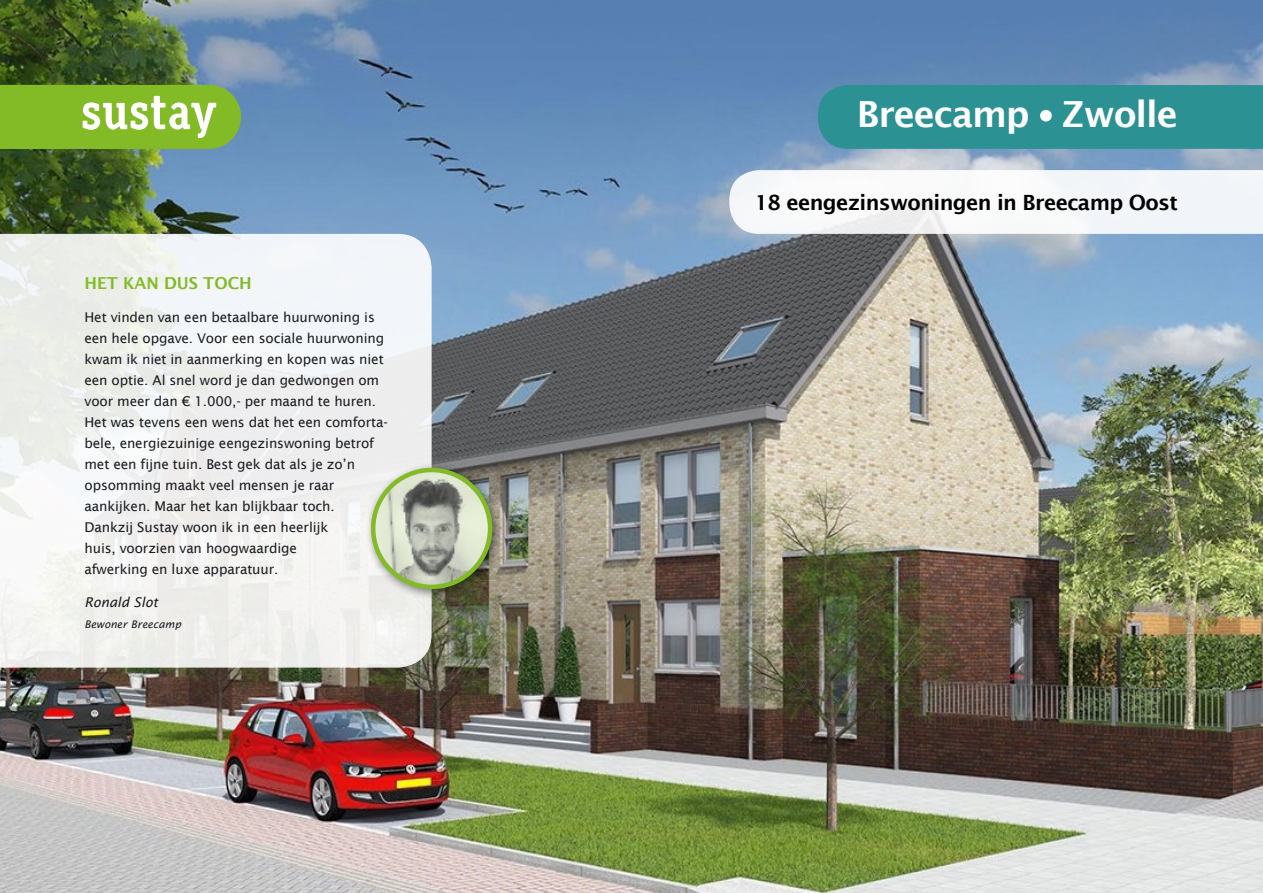
<style>
.page{position:relative;width:1263px;height:893px;background:#fff}
.page>*{position:absolute;margin:0;border:0;box-sizing:border-box;transform-origin:0 0}
.t1{font:600 36px "Lucida Sans";letter-spacing:-.03em;color:#fff}
.t2{font:600 21px "Lucida Sans";letter-spacing:-.03em;color:#000}
.t3{font:600 16.5px "Lucida Sans";color:#83bb26}
.t4{font:13.5px/21px "Lucida Sans";letter-spacing:-.01em;color:#1b1c21}
.t5{font:italic 13.5px "Lucida Sans";color:#1b1c21}
.t6{font:italic 10.5px "Lucida Sans";color:#1b1c21}
.s1{font-size:54px}
</style>
<div class="page">
<img style="left:0;top:0;width:1263px;height:893px">
<div style="left:818px;top:85px;width:445px;height:64px;background:#2c9193"></div>
<svg style="left:729px;top:170px;width:534px;height:64px"></svg>
<svg style="left:0;top:234px;width:432px;height:434px;fill:#f1f1ef"></svg>
<div style="left:365px;top:462px;width:139px;height:139px;background:#000;opacity:.5"></div>
<img style="left:373px;top:470px;width:117px;height:117px;border-radius:58px">
<div style="left:371px;top:468px;width:121px;height:121px;border:5px solid #83bb26;border-radius:50%"></div>
<svg style="left:0;top:85px;width:241px;height:64px"></svg>
<p class="t3" style="left:85px;top:276px;width:169px">HET KAN DUS TOCH</p>
<p class="t4" style="left:85px;top:308px;width:305px">Het vinden van een betaalbare huurwoning is een hele opgave. Voor een sociale huurwoning kwam ik niet in aanmerking en kopen was niet een optie. Al snel word je dan gedwongen om voor meer dan € 1.000,- per maand te huren.<br>Het was tevens een wens dat het een comforta&shy;bele, energiezuinige eengezinswoning betrof met een fijne tuin. Best gek dat als je zo’n opsomming maakt veel mensen je raar aankijken. Maar het kan blijkbaar toch.<br>Dankzij Sustay woon ik in een heerlijk<br>huis, voorzien van hoogwaardige<br>afwerking en luxe apparatuur.</p>
<p class="t5" style="left:85px;top:597px;width:75px">Ronald Slot</p>
<p class="t6" style="left:85px;top:620px;width:98px">Bewoner Breecamp</p>
<h1 class="t1" style="left:857px;top:98px;width:322px">Breecamp<span class="s1">•</span>Zwolle</h1>
<h2 class="t2" style="left:755px;top:194px;width:425px">18 eengezinswoningen in Breecamp Oost</h2>
</div>
